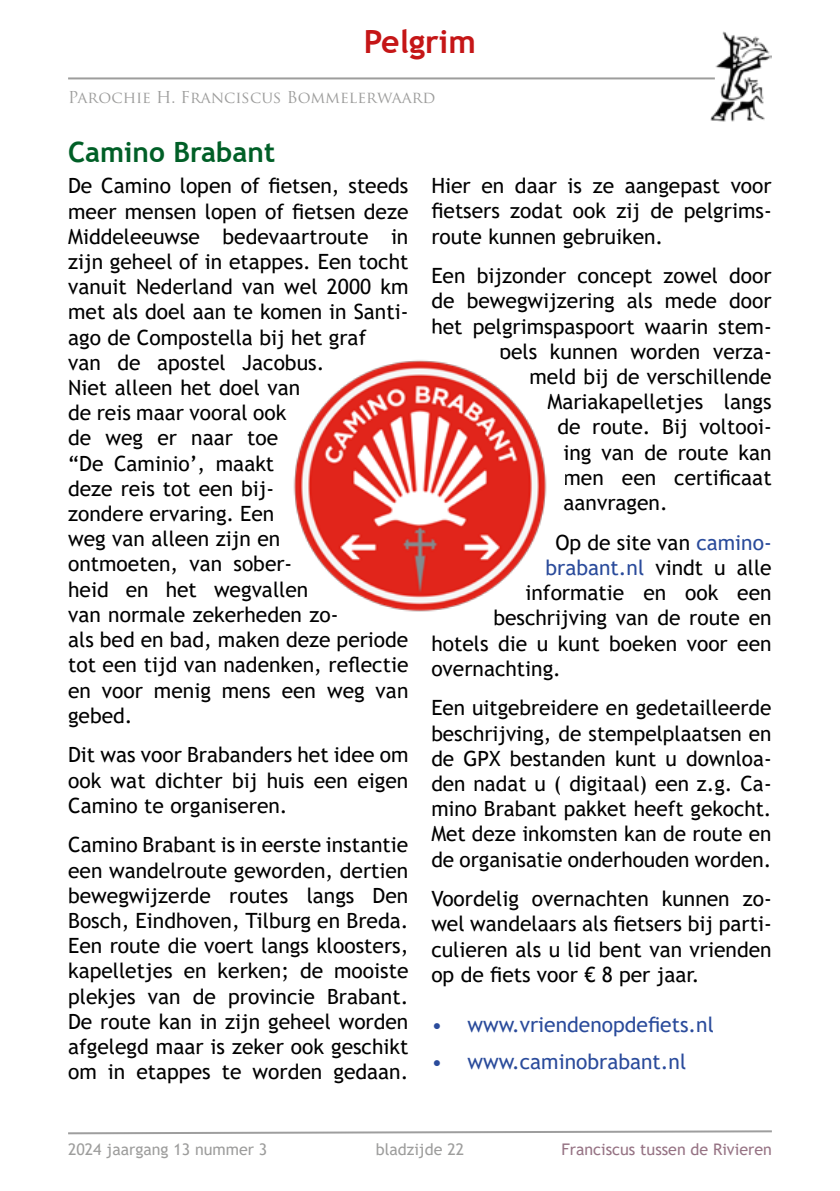
<style>
.page{position:relative;width:840px;height:1191px;background:#fff}
.page>*{position:absolute;margin:0;border:0;box-sizing:border-box;transform-origin:0 0}
.t1{font:700 32px "Trebuchet MS";color:#c51617}
.t2{font:700 28px "Trebuchet MS";color:#005f27}
.t3{font:21px/25.2px "Trebuchet MS";color:#000;text-align:justify}
.t4{font:21px "Trebuchet MS";color:#2a4b9b}
.t5{font:16px "Trajan Pro";color:#9d9d9c}
.t6{font:16px "Trebuchet MS";color:#9d9d9c}
.t7{font:16px "Trebuchet MS";color:#967384}
.s1{color:#2a4b9b}
.s2{color:#000}
</style>
<div class="page">
<svg style="left:68px;top:1130px;width:704px;height:5px"></svg>
<hr style="left:68px;top:77px;width:646px;height:2px;background:#9d9d9c">
<img style="left:710px;top:31px;width:61px;height:91px">
<img style="left:294px;top:360px;width:252px;height:252px">
<h1 class="t1" style="left:364px;top:22px;width:113px">Pelgrim</h1>
<p class="t5" style="left:68px;top:87px;width:368px">Parochie H. Franciscus Bommelerwaard</p>
<h2 class="t2" style="left:68px;top:135px;width:208px">Camino Brabant</h2>
<p class="t3" style="left:68px;top:173px;width:341px;text-align:left">De Camino lopen of fietsen, steeds meer mensen lopen of fietsen deze<br>Middeleeuwse bedevaartroute in zijn geheel of in etappes. Een tocht vanuit Nederland van wel 2000 km met als doel aan te komen in Santi&shy;ago de Compostella bij het graf<br>van de apostel Jacobus.<br>Niet alleen het doel van<br>de reis maar vooral ook<br>de weg er naar toe<br>“De Caminio’, maakt<br>deze reis tot een bij-<br>zondere ervaring. Een<br>weg van alleen zijn en<br>ontmoeten, van sober-<br>heid en het wegvallen<br>van normale zekerheden zo-<br>als bed en bad, maken deze periode tot een tijd van nadenken, reflectie en voor menig mens een weg van gebed.</p>
<p class="t3" style="left:68px;top:742px;width:341px">Dit was voor Brabanders het idee om ook wat dichter bij huis een eigen Camino te organiseren.</p>
<p class="t3" style="left:68px;top:832px;width:341px">Camino Brabant is in eerste instantie een wandelroute geworden, dertien bewegwijzerde routes langs Den Bosch, Eindhoven, Tilburg en Breda.<br>Een route die voert langs kloosters, kapelletjes en kerken; de mooiste plekjes van de provincie Brabant.<br>De route kan in zijn geheel worden afgelegd maar is zeker ook geschikt om in etappes te worden gedaan.</p>
<p class="t3" style="left:431px;top:173px;width:342px">Hier en daar is ze aangepast voor fietsers zodat ook zij de pelgrims&shy;route kunnen gebruiken.</p>
<p class="t3" style="left:431px;top:263px;width:342px">Een bijzonder concept zowel door</p>
<p class="t3" style="left:431px;top:288px;width:342px">de bewegwijzering als mede door</p>
<p class="t3" style="left:431px;top:313px;width:341px">het pelgrimspaspoort waarin stem-</p>
<p class="t3" style="left:499px;top:339px;width:273px">pels kunnen worden verza-</p>
<p class="t3" style="left:529px;top:364px;width:243px">meld bij de verschillende</p>
<p class="t3" style="left:547px;top:389px;width:225px">Mariakapelletjes langs</p>
<p class="t3" style="left:557px;top:414px;width:215px">de route. Bij voltooi-</p>
<p class="t3" style="left:563px;top:439px;width:209px">ing van de route kan</p>
<p class="t3" style="left:563px;top:465px;width:209px">men een certificaat</p>
<p class="t3" style="left:563px;top:490px;width:106px">aanvragen.</p>
<p class="t3" style="left:555px;top:529px;width:218px">Op de site van <span class="s1">camino-</span></p>
<p class="t4" style="left:545px;top:554px;width:227px">brabant.nl <span class="s2">vindt u alle</span></p>
<p class="t3" style="left:525px;top:580px;width:247px">informatie en ook een</p>
<p class="t3" style="left:493px;top:605px;width:279px">beschrijving van de route en</p>
<p class="t3" style="left:431px;top:630px;width:341px">hotels die u kunt boeken voor een</p>
<p class="t3" style="left:431px;top:655px;width:131px">overnachting.</p>
<p class="t3" style="left:431px;top:695px;width:341px">Een uitgebreidere en gedetailleerde beschrijving, de stempelplaatsen en de GPX bestanden kunt u downloa&shy;den nadat u ( digitaal) een z.g. Ca&shy;mino Brabant pakket heeft gekocht.<br>Met deze inkomsten kan de route en de organisatie onderhouden worden.</p>
<p class="t3" style="left:431px;top:886px;width:341px">Voordelig overnachten kunnen zo&shy;wel wandelaars als fietsers bij parti&shy;culieren als u lid bent van vrienden op de fiets voor € 8 per jaar.</p>
<p class="t4" style="left:431px;top:1011px;width:284px">• www.vriendenopdefiets.nl</p>
<p class="t4" style="left:431px;top:1048px;width:256px">• www.caminobrabant.nl</p>
<p class="t6" style="left:68px;top:1138px;width:201px">2024 jaargang 13 nummer 3</p>
<p class="t6" style="left:375px;top:1138px;width:90px">bladzijde 22</p>
<p class="t7" style="left:561px;top:1138px;width:212px">Franciscus tussen de Rivieren</p>
</div>
